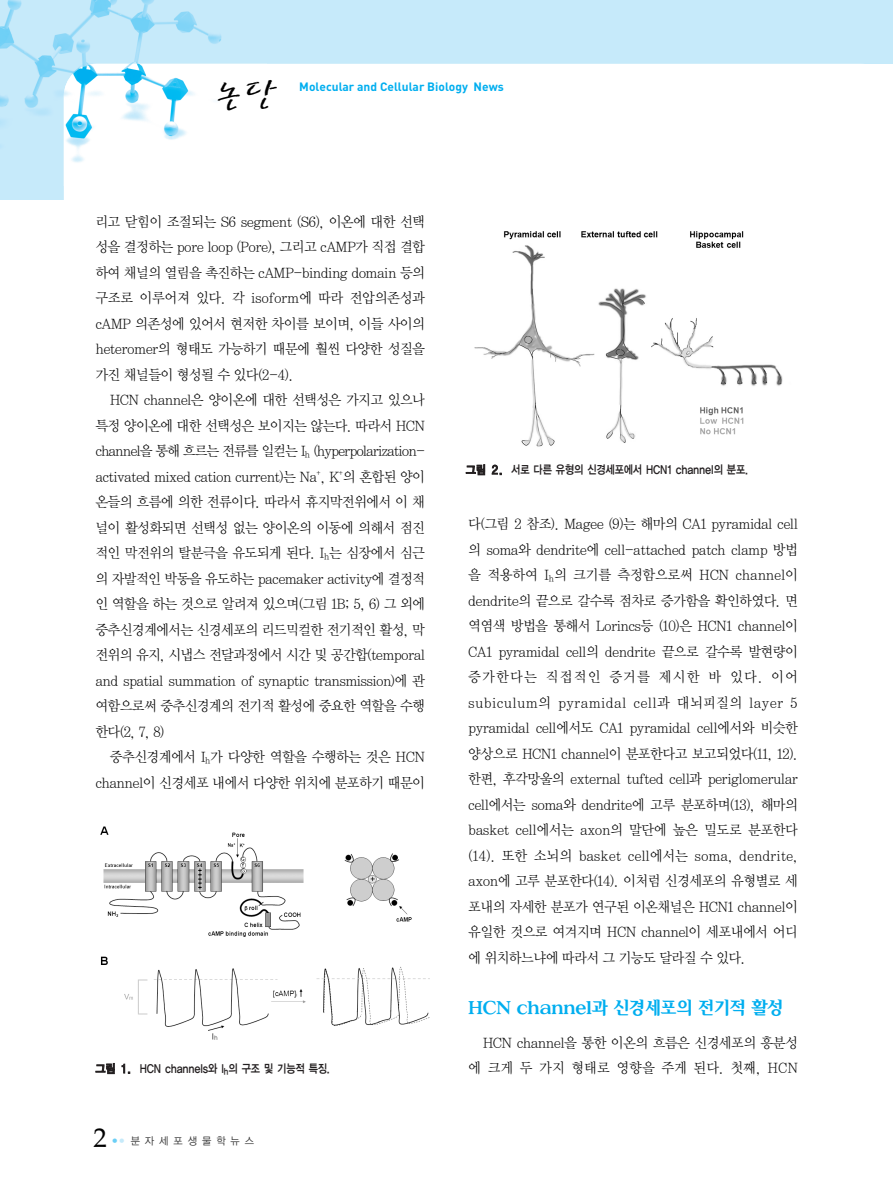
<style>
.page{position:relative;width:893px;height:1190px;background:#fff}
.page>*{position:absolute;margin:0;border:0;box-sizing:border-box;transform-origin:0 0}
.t1{font:37.35px "San Bs B";color:#000;scale:1.05 1}
.t2{font:27px "Palatino";color:#000}
.t3{font:18px "Iris M";letter-spacing:-.075em;color:#00aeef;scale:.95 1}
.t4{font:14.25px/25.5px "Y Mj O12";letter-spacing:-.095em;color:#000;text-align:justify;scale:.95 1}
.t5{font:14.25px "Y Mj O12";letter-spacing:-.055em;color:#000;scale:.95 1}
.t6{font:700 12px "DIN";color:#00aeef}
.t7{font:11.7px "YGO14";letter-spacing:-.085em;color:#231f20;scale:.85 1}
.t8{font:10.5px "YGO12";letter-spacing:.43em;color:#333;scale:.95 1}
.s1{font-family:"YGO13"}
.s2{font-family:"Y Mj O12";font-size:7.5px;color:#6bcff6}
.s3{font-family:"Y Mj O12";font-size:7.5px;color:#c6eafa}
</style>
<div class="page">
<div style="left:0;top:0;width:892px;height:200px;background:#c6eafa"></div>
<img style="left:0;top:0;width:266px;height:185px">
<div style="left:64px;top:64px;width:828px;height:191px;background:#fff;border-radius:33px"></div>
<img style="left:64px;top:64px;width:131px;height:99px">
<div style="left:748px;top:64px;width:144px;height:191px;background:#fff"></div>
<img style="left:100px;top:826px;width:329px;height:214px">
<img style="left:474px;top:231px;width:309px;height:216px">
<h1 class="t1" style="left:213px;top:79px;width:63px">논단</h1>
<p class="t6" style="left:299px;top:83px;width:206px">Molecular and Cellular Biology News</p>
<p class="t4" style="left:95px;top:209px;width:349px">리고 닫힘이 조절되는 S6 segment (S6), 이온에 대한 선택 성을 결정하는 pore loop (Pore), 그리고 cAMP가 직접 결합 하여 채널의 열림을 촉진하는 cAMP-binding domain 등의 구조로 이루어져 있다. 각 isoform에 따라 전압의존성과 cAMP 의존성에 있어서 현저한 차이를 보이며, 이들 사이의 heteromer의 형태도 가능하기 때문에 훨씬 다양한 성질을 가진 채널들이 형성될 수 있다(2-4).</p>
<p class="t4" style="left:95px;top:388px;width:349px;text-indent:14px">HCN channel은 양이온에 대한 선택성은 가지고 있으나 특정 양이온에 대한 선택성은 보이지는 않는다. 따라서 HCN channel을 통해 흐르는 전류를 일컫는 I<sub>h</sub> (hyperpolarization&shy;activated mixed cation current)는 Na<sup>+</sup>, K<sup>+</sup>의 혼합된 양이 온들의 흐름에 의한 전류이다. 따라서 휴지막전위에서 이 채 널이 활성화되면 선택성 없는 양이온의 이동에 의해서 점진 적인 막전위의 탈분극을 유도되게 된다. I<sub>h</sub>는 심장에서 심근 의 자발적인 박동을 유도하는 pacemaker activity에 결정적 인 역할을 하는 것으로 알려져 있으며(그림 1B; 5, 6) 그 외에 중추신경계에서는 신경세포의 리드믹컬한 전기적인 활성, 막 전위의 유지, 시냅스 전달과정에서 시간 및 공간합(temporal and spatial summation of synaptic transmission)에 관 여함으로써 중추신경계의 전기적 활성에 중요한 역할을 수행 한다(2, 7, 8)</p>
<p class="t4" style="left:95px;top:745px;width:349px;text-align:right">중추신경계에서 I<sub>h</sub>가 다양한 역할을 수행하는 것은 HCN channel이 신경세포 내에서 다양한 위치에 분포하기 때문이</p>
<p class="t7" style="left:465px;top:464px;width:334px"><span class="s1">그림 2.</span> 서로 다른 유형의 신경세포에서 HCN1 channel의 분포.</p>
<p class="t4" style="left:468px;top:512px;width:349px">다(그림 2 참조). Magee (9)는 해마의 CA1 pyramidal cell 의 soma와 dendrite에 cell-attached patch clamp 방법 을 적용하여 I<sub>h</sub>의 크기를 측정함으로써 HCN channel이 dendrite의 끝으로 갈수록 점차로 증가함을 확인하였다. 면 역염색 방법을 통해서 Lorincs등 (10)은 HCN1 channel이 CA1 pyramidal cell의 dendrite 끝으로 갈수록 발현량이 증가한다는 직접적인 증거를 제시한 바 있다. 이어 subiculum의 pyramidal cell과 대뇌피질의 layer 5 pyramidal cell에서도 CA1 pyramidal cell에서와 비슷한 양상으로 HCN1 channel이 분포한다고 보고되었다(11, 12). 한편, 후각망울의 external tufted cell과 periglomerular cell에서는 soma와 dendrite에 고루 분포하며(13), 해마의 basket cell에서는 axon의 말단에 높은 밀도로 분포한다 (14). 또한 소뇌의 basket cell에서는 soma, dendrite, axon에 고루 분포한다(14). 이처럼 신경세포의 유형별로 세 포내의 자세한 분포가 연구된 이온채널은 HCN1 channel이 유일한 것으로 여겨지며 HCN channel이 세포내에서 어디 에 위치하느냐에 따라서 그 기능도 달라질 수 있다.</p>
<p class="t3" style="left:468px;top:999px;width:334px">HCN channel과 신경세포의 전기적 활성</p>
<p class="t4" style="left:482px;top:1030px;width:334px">HCN channel을 통한 이온의 흐름은 신경세포의 흥분성</p>
<p class="t7" style="left:95px;top:1063px;width:278px"><span class="s1">그림 1 .</span> HCN channels와 I<sub>h</sub>의 구조 및 기능적 특징.</p>
<p class="t5" style="left:468px;top:1061px;width:349px">에 크게 두 가지 형태로 영향을 주게 된다. 첫째, HCN</p>
<h2 class="t2" style="left:94px;top:1127px;width:15px">2</h2>
<p class="t8" style="left:111px;top:1136px;width:152px"><span class="s2">●</span><span class="s3">●</span> 분자세포생물학뉴스</p>
</div>
